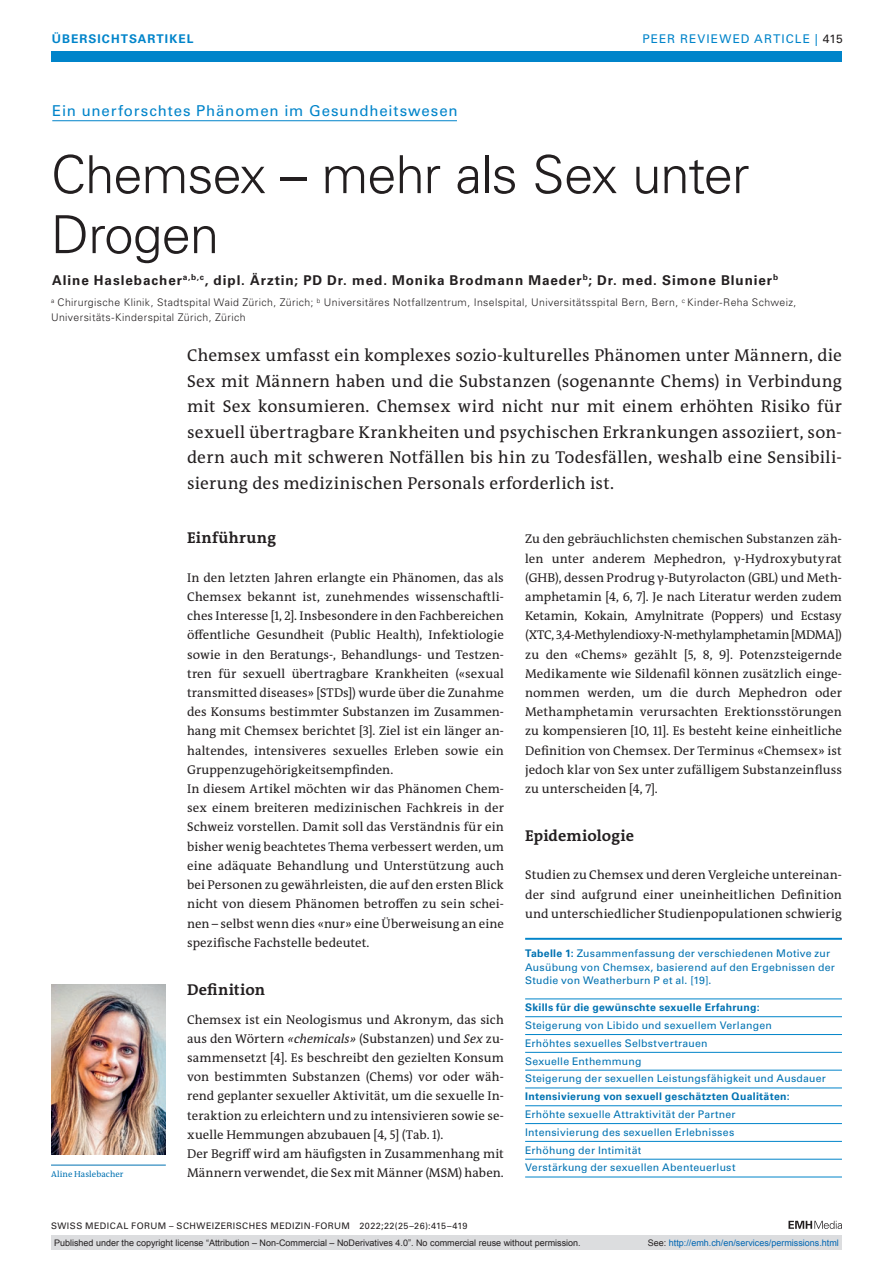
<style>
.page{position:relative;width:893px;height:1263px;background:#fff}
.page>*{position:absolute;margin:0;border:0;box-sizing:border-box;transform-origin:0 0}
.article-title{font:300 52.5px/60px "Univers LT Std";letter-spacing:-.02em;color:#231f20}
.section-pl{font:17.25px/25.5px "The Antiqua B W5 Plain";letter-spacing:.015em;color:#231f20;text-align:justify}
.section-h1{font:700 15.75px "The Antiqua B W7";letter-spacing:.015em;color:#231f20}
.pre-heading{font:15px "Univers LT Std";letter-spacing:.06em;color:#0084ca}
.author-notes{font:700 13.5px "Univers LT Std";letter-spacing:.065em;color:#231f20}
.section-pn{font:12.75px/19.2px "The Antiqua B W5 Plain";letter-spacing:.005em;color:#231f20;text-align:justify}
.ressort{font:12px "Univers LT Std";letter-spacing:.085em;color:#0084ca}
.ressort-2{font:700 12px "Univers LT Std";letter-spacing:.085em;color:#0084ca}
.table-para{font:10.5px "Univers LT Std";letter-spacing:.02em;color:#0072b2}
.aff{font:300 10.5px/15px "Univers LT Std";letter-spacing:.04em;color:#231f20}
.table-caption{font:10.5px/13.5px "Univers LT Std";letter-spacing:.025em;color:#0072b2}
.table-para-2{font:700 10.5px "Univers LT Std";letter-spacing:.025em;color:#0072b2}
.t1{font:9px "Arial";color:#231f20}
.fusszeile{font:9px "Univers LT Std";letter-spacing:.05em;color:#231f20}
.t2{font:9px "Arial";color:#0066b3}
.portrait-caption{font:8.7px "The Antiqua B W5 Plain";letter-spacing:.01em;color:#0072b2}
.s1{color:#231f20}
.s2{font-style:italic}
.s3{font-weight:700}
</style>
<div class="page">
<div style="left:51px;top:51px;width:791px;height:11px;background:#0084ca"></div>
<svg style="left:788px;top:1221px;width:54px;height:8px"></svg>
<hr style="left:52px;top:120px;width:405px;height:1px;background:#0084ca">
<hr style="left:51px;top:1165px;width:115px;height:1px;background:#0072b2">
<img style="left:51px;top:984px;width:115px;height:170px">
<hr style="left:525px;top:1088px;width:317px;height:1px;background:#0084ca">
<hr style="left:525px;top:1105px;width:317px;height:1px;background:#0084ca">
<hr style="left:525px;top:1123px;width:317px;height:1px;background:#0084ca">
<hr style="left:525px;top:1141px;width:317px;height:1px;background:#0084ca">
<hr style="left:525px;top:1159px;width:317px;height:1px;background:#0084ca">
<hr style="left:525px;top:1070px;width:317px;height:1px;background:#0084ca">
<hr style="left:525px;top:1052px;width:317px;height:1px;background:#0084ca">
<hr style="left:525px;top:1034px;width:317px;height:1px;background:#0084ca">
<hr style="left:525px;top:1177px;width:317px;height:1px;background:#0084ca">
<hr style="left:525px;top:1016px;width:317px;height:1px;background:#0084ca">
<hr style="left:525px;top:938px;width:317px;height:2px;background:#0084ca">
<hr style="left:525px;top:998px;width:317px;height:1px;background:#0084ca">
<div style="left:51px;top:1235px;width:791px;height:15px;background:#dcdddf"></div>
<p class="ressort-2" style="left:52px;top:31px;width:143px">ÜBERSICHTSARTIKEL</p>
<p class="ressort" style="left:642px;top:31px;width:202px">PEER REVIEWED ARTICLE | <span class="s1">415</span></p>
<p class="pre-heading" style="left:52px;top:102px;width:407px">Ein unerforschtes Phänomen im Gesundheitswesen</p>
<p class="article-title" style="left:51px;top:145px;width:700px">Chemsex – mehr als Sex unter<br>Drogen</p>
<p class="author-notes" style="left:52px;top:272px;width:727px">Aline Haslebacher<sup>a,b,c</sup>, dipl. Ärztin; PD Dr. med. Monika Brodmann Maeder<sup>b</sup>; Dr. med. Simone Blunier<sup>b</sup></p>
<p class="aff" style="left:51px;top:295px;width:747px"><sup>a</sup> Chirurgische Klinik, Stadtspital Waid Zürich, Zürich; <sup>b</sup> Universitäres Notfallzentrum, Inselspital, Universitätsspital Bern, Bern, <sup>c</sup> Kinder-Reha Schweiz,<br>Universitäts-Kinderspital Zürich, Zürich</p>
<p class="section-pl" style="left:187px;top:343px;width:656px">Chemsex umfasst ein komplexes sozio-kulturelles Phänomen unter Männern, die Sex mit Männern haben und die Substanzen (sogenannte Chems) in Verbindung mit Sex konsumieren. Chemsex wird nicht nur mit einem erhöhten Risiko für sexuell übertragbare Krankheiten und psychischen Erkrankungen assoziiert, son&shy;dern auch mit schweren Notfällen bis hin zu Todesfällen, weshalb eine Sensibili&shy;sierung des medizinischen Personals erforderlich ist.</p>
<p class="section-h1" style="left:187px;top:528px;width:90px">Einführung</p>
<p class="section-pn" style="left:187px;top:568px;width:318px">In den letzten Jahren erlangte ein Phänomen, das als Chemsex bekannt ist, zunehmendes wissenschaftli&shy;ches Interesse [1, 2]. Insbesondere in den Fachbereichen öffentliche Gesundheit (Public Health), Infektiologie sowie in den Beratungs-, Behandlungs- und Testzen&shy;tren für sexuell übertragbare Krankheiten («sexual transmitted diseases» [STDs]) wurde über die Zunahme des Konsums bestimmter Substanzen im Zusammen&shy;hang mit Chemsex berichtet [3]. Ziel ist ein länger an&shy;haltendes, intensiveres sexuelles Erleben sowie ein Gruppenzugehörigkeitsempfinden.</p>
<p class="section-pn" style="left:187px;top:779px;width:318px">In diesem Artikel möchten wir das Phänomen Chem&shy;sex einem breiteren medizinischen Fachkreis in der Schweiz vorstellen. Damit soll das Verständnis für ein bisher wenig beachtetes Thema verbessert werden, um eine adäquate Behandlung und Unterstützung auch bei Personen zu gewährleisten, die auf den ersten Blick nicht von diesem Phänomen betroffen zu sein schei&shy;nen – selbst wenn dies «nur» eine Überweisung an eine spezifische Fachstelle bedeutet.</p>
<p class="section-h1" style="left:187px;top:979px;width:79px">Definition</p>
<p class="section-pn" style="left:187px;top:1010px;width:318px">Chemsex ist ein Neologismus und Akronym, das sich aus den Wörtern <span class="s2">«chemicals»</span> (Substanzen) und <span class="s2">Sex</span> zu&shy;sammensetzt [4]. Es beschreibt den gezielten Konsum von bestimmten Substanzen (Chems) vor oder wäh&shy;rend geplanter sexueller Aktivität, um die sexuelle In&shy;teraktion zu erleichtern und zu intensivieren sowie se&shy;xuelle Hemmungen abzubauen [4, 5] (Tab. 1).</p>
<p class="section-pn" style="left:187px;top:1144px;width:318px">Der Begriff wird am häufigsten in Zusammenhang mit<br>Männern verwendet, die Sex mit Männer (MSM) haben.</p>
<p class="section-pn" style="left:525px;top:530px;width:318px">Zu den gebräuchlichsten chemischen Substanzen zäh&shy;len unter anderem Mephedron, γ-Hydroxybutyrat (GHB), dessen Prodrug γ-Butyrolacton (GBL) und Meth&shy;amphetamin [4, 6, 7]. Je nach Literatur werden zudem Ketamin, Kokain, Amylnitrate (Poppers) und Ecstasy (XTC, 3,4-Methylendioxy-N-methylamphetamin [MDMA]) zu den «Chems» gezählt [5, 8, 9]. Potenzsteigernde Medikamente wie Sildenafil können zusätzlich einge&shy;nommen werden, um die durch Mephedron oder Methamphetamin verursachten Erektionsstörungen zu kompensieren [10, 11]. Es besteht keine einheitliche Definition von Chemsex. Der Terminus «Chemsex» ist jedoch klar von Sex unter zufälligem Substanzeinfluss zu unterscheiden [4, 7].</p>
<p class="section-h1" style="left:525px;top:826px;width:110px">Epidemiologie</p>
<p class="section-pn" style="left:525px;top:866px;width:318px">Studien zu Chemsex und deren Vergleiche untereinan&shy;der sind aufgrund einer uneinheitlichen Definition und unterschiedlicher Studienpopulationen schwierig</p>
<p class="table-caption" style="left:525px;top:946px;width:311px"><span class="s3">Tabelle 1:</span> Zusammenfassung der verschiedenen Motive zur<br>Ausübung von Chemsex, basierend auf den Ergebnissen der<br>Studie von Weatherburn P et al. [19].</p>
<p class="table-para-2" style="left:525px;top:1001px;width:236px">Skills für die gewünschte sexuelle Erfahrung:</p>
<p class="table-para" style="left:525px;top:1019px;width:248px">Steigerung von Libido und sexuellem Verlangen</p>
<p class="table-para" style="left:525px;top:1037px;width:184px">Erhöhtes sexuelles Selbstvertrauen</p>
<p class="table-para" style="left:525px;top:1055px;width:118px">Sexuelle Enthemmung</p>
<p class="table-para" style="left:525px;top:1072px;width:302px">Steigerung der sexuellen Leistungsfähigkeit und Ausdauer</p>
<p class="table-para-2" style="left:525px;top:1090px;width:266px">Intensivierung von sexuell geschätzten Qualitäten:</p>
<p class="table-para" style="left:525px;top:1108px;width:212px">Erhöhte sexuelle Attraktivität der Partner</p>
<p class="table-para" style="left:525px;top:1126px;width:211px">Intensivierung des sexuellen Erlebnisses</p>
<p class="table-para" style="left:525px;top:1144px;width:118px">Erhöhung der Intimität</p>
<p class="table-para" style="left:525px;top:1161px;width:212px">Verstärkung der sexuellen Abenteuerlust</p>
<p class="portrait-caption" style="left:51px;top:1169px;width:74px">Aline Haslebacher</p>
<p class="fusszeile" style="left:51px;top:1220px;width:418px">SWISS MEDICAL FORUM – SCHWEIZERISCHES MEDIZIN-FORUM 2022;22(25–26):415–419</p>
<p class="t1" style="left:54px;top:1237px;width:528px">Published under the copyright license “Attribution – Non-Commercial – NoDerivatives 4.0”. No commercial reuse without permission.</p>
<p class="t2" style="left:648px;top:1237px;width:193px"><span class="s1">See:</span> http://emh.ch/en/services/permissions.html</p>
</div>
